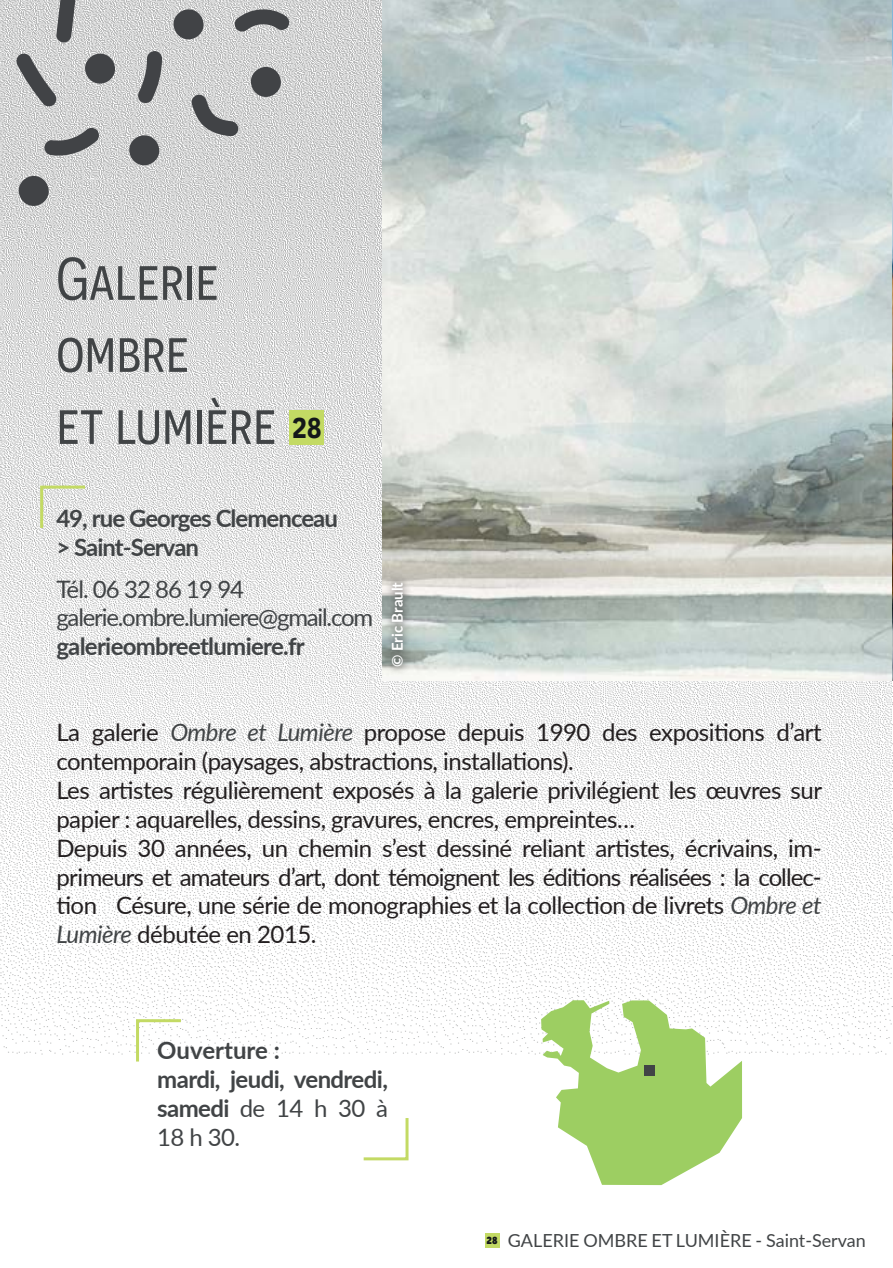
<style>
.page{position:relative;width:893px;height:1268px;background:#fff}
.page>*{position:absolute;margin:0;border:0;box-sizing:border-box;transform-origin:0 0}
.titre{font:60px "Novecentosansnarrow";color:#414446}
.t1{font:600 35.7px "Novecentosansnarrow";color:#14171a}
.t2{font:24px/28.8px "Lato";letter-spacing:-.02em;color:#231f20}
.t3{font:700 24px/28.8px "Lato";letter-spacing:-.03em;color:#414446;text-align:justify}
.t4{font:24px "Lato";letter-spacing:-.05em;color:#414446}
.t5{font:700 24px "Lato";color:#414446}
.t6{font:18px "Lato";color:#414446}
.TITRE-sommaire{font:700 15px "Lato";color:#fff}
.t7{font:800 12.9px "Novecentosansnarrow";color:#14171a}
.s1{font-style:italic;color:#414446}
.s2{font-weight:400}
</style>
<div class="page">
<img style="left:0;top:0;width:892px;height:1055px">
<svg style="left:15px;top:52px;width:42px;height:55px;background:#9c9e9f"></svg>
<div style="left:85px;top:54px;width:30px;height:30px;background:#414346;border-radius:50%"></div>
<svg style="left:137px;top:51px;width:25px;height:53px"></svg>
<div style="left:129px;top:135px;width:31px;height:30px;background:#414346;border-radius:50%"></div>
<svg style="left:44px;top:127px;width:56px;height:30px;background:#8c8d8e"></svg>
<svg style="left:56px;top:0;width:20px;height:43px"></svg>
<div style="left:173px;top:9px;width:31px;height:30px;background:#414346;border-radius:50%"></div>
<svg style="left:191px;top:94px;width:47px;height:42px;background:#949597"></svg>
<div style="left:18px;top:176px;width:31px;height:30px;background:#414346;border-radius:50%"></div>
<div style="left:251px;top:67px;width:30px;height:30px;background:#414346;border-radius:50%"></div>
<img style="left:383px;top:0;width:509px;height:680px">
<svg style="left:39px;top:484px;width:49px;height:47px"></svg>
<svg style="left:135px;top:1017px;width:49px;height:45px"></svg>
<svg style="left:363px;top:1118px;width:46px;height:43px"></svg>
<div style="left:289px;top:410px;width:35px;height:34px;background:#c3da64"></div>
<svg style="left:234px;top:6px;width:56px;height:26px"></svg>
<div style="left:485px;top:1233px;width:15px;height:14px;background:#c3da64"></div>
<svg style="left:541px;top:1000px;width:201px;height:184px"></svg>
<div style="left:645px;top:1065px;width:10px;height:10px;background:#414446"></div>
<hr style="left:892px;top:0;width:1px;height:680px;background:#898a8c">
<div style="left:383px;top:573px;width:29px;height:102px;background:#231f20;opacity:.85"></div>
<p class="titre" style="left:56px;top:244px;width:164px">Galerie</p>
<p class="titre" style="left:56px;top:316px;width:134px">ombre</p>
<p class="titre" style="left:56px;top:388px;width:222px">et lumière</p>
<p class="t1" style="left:292px;top:404px;width:31px">28</p>
<p class="t3" style="left:56px;top:502px;width:283px">49, rue Georges Clemenceau</p>
<p class="t3" style="left:56px;top:531px;width:144px">&gt; Saint-Servan</p>
<p class="t4" style="left:56px;top:571px;width:189px">Tél. 06 32 86 19 94</p>
<p class="t4" style="left:56px;top:600px;width:318px">galerie.ombre.lumiere@gmail.com</p>
<p class="t3" style="left:56px;top:631px;width:250px">galerieombreetlumiere.fr</p>
<p class="TITRE-sommaire" style="left:386px;top:667px;width:87px;rotate:-90deg">© Eric Brault</p>
<p class="t2" style="left:56px;top:717px;width:767px">La galerie <span class="s1">Ombre et Lumière</span> propose depuis 1990 des expositions d’art contemporain (paysages, abstractions, installations).</p>
<p class="t2" style="left:56px;top:774px;width:767px">Les artistes régulièrement exposés à la galerie privilégient les œuvres sur papier : aquarelles, dessins, gravures, encres, empreintes…</p>
<p class="t2" style="left:56px;top:832px;width:767px;text-align:justify">Depuis 30 années, un chemin s’est dessiné reliant artistes, écrivains, im&shy;primeurs et amateurs d’art, dont témoignent les éditions réalisées : la collec&shy;tion Césure, une série de monographies et la collection de livrets <span class="s1">Ombre et Lumière</span> débutée en 2015.</p>
<p class="t5" style="left:157px;top:1032px;width:124px">Ouverture :</p>
<p class="t3" style="left:157px;top:1063px;width:232px">mardi, jeudi, vendredi, samedi <span class="s2">de 14 h 30 à 18 h 30.</span></p>
<p class="t7" style="left:486px;top:1231px;width:12px">28</p>
<p class="t6" style="left:508px;top:1227px;width:359px">GALERIE OMBRE ET LUMIÈRE - Saint-Servan</p>
</div>
